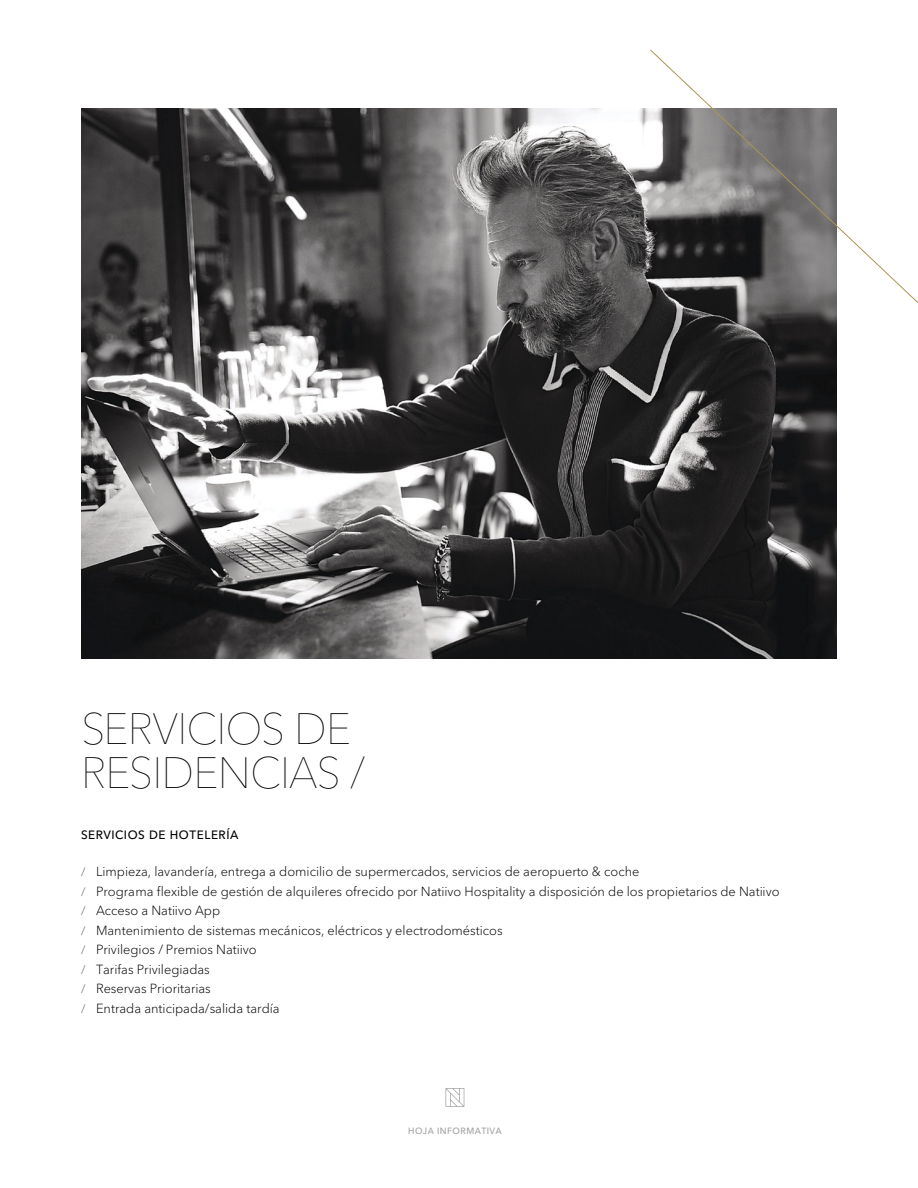
<style>
.page{position:relative;width:918px;height:1188px;background:#fff}
.page>*{position:absolute;margin:0;border:0;box-sizing:border-box;transform-origin:0 0}
.t1{font:100 43.5px/43.5px "Avenir Next LT Pro";letter-spacing:-.02em;color:#000}
.t2{font:300 13.2px/19.5px "Avenir Next LT Pro";color:#000}
.t3{font:500 12px "Avenir Next LT Pro";letter-spacing:.05em;color:#000}
.t4{font:500 9px "Avenir Next LT Pro";letter-spacing:.05em;color:#a1a1a3}
.s1{font-size:12px;color:#5f5f60}
</style>
<div class="page">
<svg style="left:446px;top:1088px;width:18px;height:19px"></svg>
<img style="left:81px;top:108px;width:568px;height:551px">
<svg style="left:649px;top:49px;width:269px;height:610px"></svg>
<h1 class="t1" style="left:81px;top:705px;width:286px">SERVICIOS DE<br>RESIDENCIAS /</h1>
<p class="t3" style="left:81px;top:825px;width:159px">SERVICIOS DE HOTELERÍA</p>
<p class="t2" style="left:81px;top:861px;width:700px"><span class="s1">/</span> Limpieza, lavandería, entrega a domicilio de supermercados, servicios de aeropuerto &amp; coche<br><span class="s1">/</span> Programa flexible de gestión de alquileres ofrecido por Natiivo Hospitality a disposición de los propietarios de Natiivo <span class="s1">/</span> Acceso a Natiivo App<br><span class="s1">/</span> Mantenimiento de sistemas mecánicos, eléctricos y electrodomésticos<br><span class="s1">/</span> Privilegios / Premios Natiivo<br><span class="s1">/</span> Tarifas Privilegiadas<br><span class="s1">/</span> Reservas Prioritarias<br><span class="s1">/</span> Entrada anticipada/salida tardía</p>
<p class="t4" style="left:408px;top:1124px;width:95px">HOJA INFORMATIVA</p>
</div>
